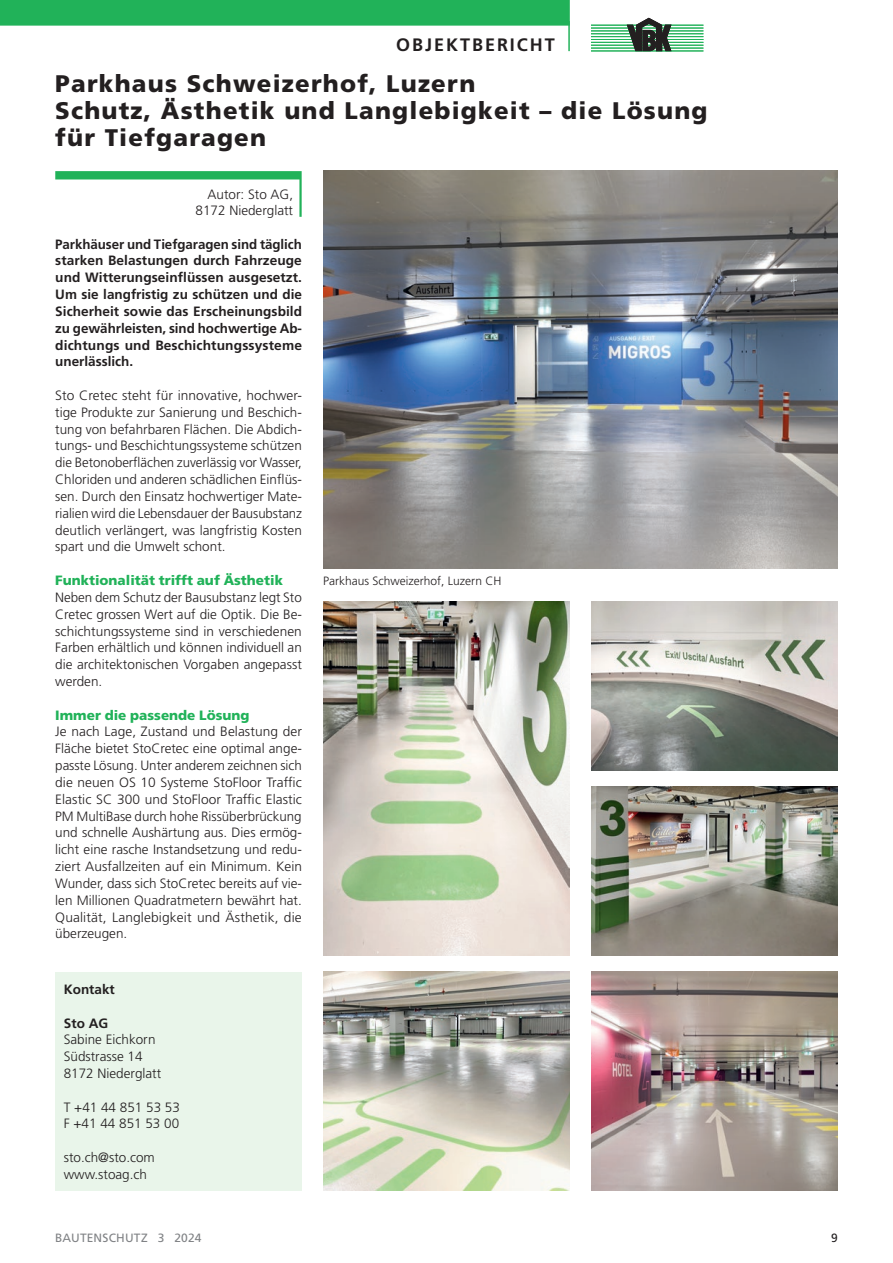
<style>
.page{position:relative;width:893px;height:1263px;background:#fff}
.page>*{position:absolute;margin:0;border:0;box-sizing:border-box;transform-origin:0 0}
.t1{font:900 24px/27px "Frutiger LT Std";letter-spacing:.05em;color:#231f20}
.t2{font:700 18px "Frutiger LT Std";letter-spacing:.11em;color:#231f20}
.t3{font:300 13.5px/16.8px "Frutiger LT Std";color:#231f20;text-align:justify}
.t4{font:700 13.5px/16.8px "Frutiger LT Std";letter-spacing:.01em;color:#231f20;text-align:justify}
.t5{font:900 13.5px "Frutiger LT Std";color:#21b259}
.t6{font:300 12px "Frutiger LT Std";color:#231f20}
.t7{font:12px "Frutiger LT Std";letter-spacing:.015em;color:#808285}
.t8{font:12px "Frutiger LT Std";color:#231f20}
</style>
<div class="page">
<hr style="left:591px;top:25px;width:112px;height:1px;background:#21b259">
<hr style="left:591px;top:28px;width:112px;height:1px;background:#21b259">
<hr style="left:591px;top:31px;width:112px;height:1px;background:#21b259">
<hr style="left:591px;top:34px;width:112px;height:1px;background:#21b259">
<hr style="left:591px;top:36px;width:112px;height:1px;background:#21b259">
<hr style="left:591px;top:51px;width:112px;height:1px;background:#21b259">
<hr style="left:591px;top:39px;width:112px;height:1px;background:#21b259">
<hr style="left:591px;top:42px;width:112px;height:1px;background:#21b259">
<hr style="left:591px;top:45px;width:112px;height:1px;background:#21b259">
<hr style="left:591px;top:48px;width:112px;height:1px;background:#21b259">
<svg style="left:627px;top:18px;width:44px;height:33px"></svg>
<div style="left:0;top:0;width:570px;height:26px;background:#21b259"></div>
<hr style="left:568px;top:21px;width:2px;height:30px;background:#21b259">
<svg style="left:55px;top:171px;width:247px;height:46px"></svg>
<div style="left:55px;top:972px;width:247px;height:219px;background:#e9f5ea"></div>
<img style="left:323px;top:602px;width:247px;height:353px">
<img style="left:591px;top:602px;width:247px;height:168px">
<img style="left:323px;top:972px;width:247px;height:219px">
<img style="left:591px;top:787px;width:247px;height:168px">
<img style="left:323px;top:170px;width:515px;height:398px">
<img style="left:591px;top:972px;width:247px;height:219px">
<h2 class="t2" style="left:396px;top:34px;width:160px">OBJEKTBERICHT</h2>
<h1 class="t1" style="left:55px;top:70px;width:654px">Parkhaus Schweizerhof, Luzern<br>Schutz, Ästhetik und Langlebigkeit – die Lösung für Tiefgaragen</h1>
<p class="t3" style="left:196px;top:186px;width:99px;text-align:right">Autor: Sto AG,<br>8172 Niederglatt</p>
<p class="t4" style="left:55px;top:236px;width:248px">Parkhäuser und Tiefgaragen sind täglich starken Belastungen durch Fahrzeuge und Witterungseinflüssen ausgesetzt.<br>Um sie langfristig zu schützen und die Sicherheit sowie das Erscheinungsbild zu gewährleisten, sind hochwertige Ab&shy;dichtungs und Beschichtungssysteme unerlässlich.</p>
<p class="t3" style="left:55px;top:387px;width:248px">Sto Cretec steht für innovative, hochwer&shy;tige Produkte zur Sanierung und Beschich&shy;tung von befahrbaren Flächen. Die Abdich&shy;tungs- und Beschichtungssysteme schützen die Betonoberflächen zuverlässig vor Wasser, Chloriden und anderen schädlichen Einflüs&shy;sen. Durch den Einsatz hochwertiger Mate&shy;rialien wird die Lebensdauer der Bausubstanz deutlich verlängert, was langfristig Kosten spart und die Umwelt schont.</p>
<p class="t5" style="left:55px;top:572px;width:229px">Funktionalität trifft auf Ästhetik</p>
<p class="t3" style="left:55px;top:589px;width:248px">Neben dem Schutz der Bausubstanz legt Sto Cretec grossen Wert auf die Optik. Die Be&shy;schichtungssysteme sind in verschiedenen Farben erhältlich und können individuell an die architektonischen Vorgaben angepasst werden.</p>
<p class="t5" style="left:55px;top:707px;width:196px">Immer die passende Lösung</p>
<p class="t3" style="left:55px;top:723px;width:248px">Je nach Lage, Zustand und Belastung der Fläche bietet StoCretec eine optimal ange&shy;passte Lösung. Unter anderem zeichnen sich die neuen OS 10 Systeme StoFloor Traffic Elastic SC 300 und StoFloor Traffic Elastic PM MultiBase durch hohe Rissüberbrückung und schnelle Aushärtung aus. Dies ermög&shy;licht eine rasche Instandsetzung und redu&shy;ziert Ausfallzeiten auf ein Minimum. Kein Wunder, dass sich StoCretec bereits auf vie&shy;len Millionen Quadratmetern bewährt hat.<br>Qualität, Langlebigkeit und Ästhetik, die überzeugen.</p>
<p class="t4" style="left:64px;top:981px;width:53px">Kontakt</p>
<p class="t4" style="left:64px;top:1014px;width:46px">Sto AG</p>
<p class="t3" style="left:64px;top:1031px;width:99px;text-align:left">Sabine Eichkorn<br>Südstrasse 14<br>8172 Niederglatt</p>
<p class="t3" style="left:64px;top:1099px;width:118px">T +41 44 851 53 53<br>F +41 44 851 53 00</p>
<p class="t3" style="left:64px;top:1149px;width:93px">sto.ch@sto.com www.stoag.ch</p>
<p class="t6" style="left:323px;top:574px;width:180px">Parkhaus Schweizerhof, Luzern CH</p>
<p class="t7" style="left:55px;top:1231px;width:148px">BAUTENSCHUTZ 3 2024</p>
<p class="t8" style="left:831px;top:1231px;width:8px">9</p>
</div>
